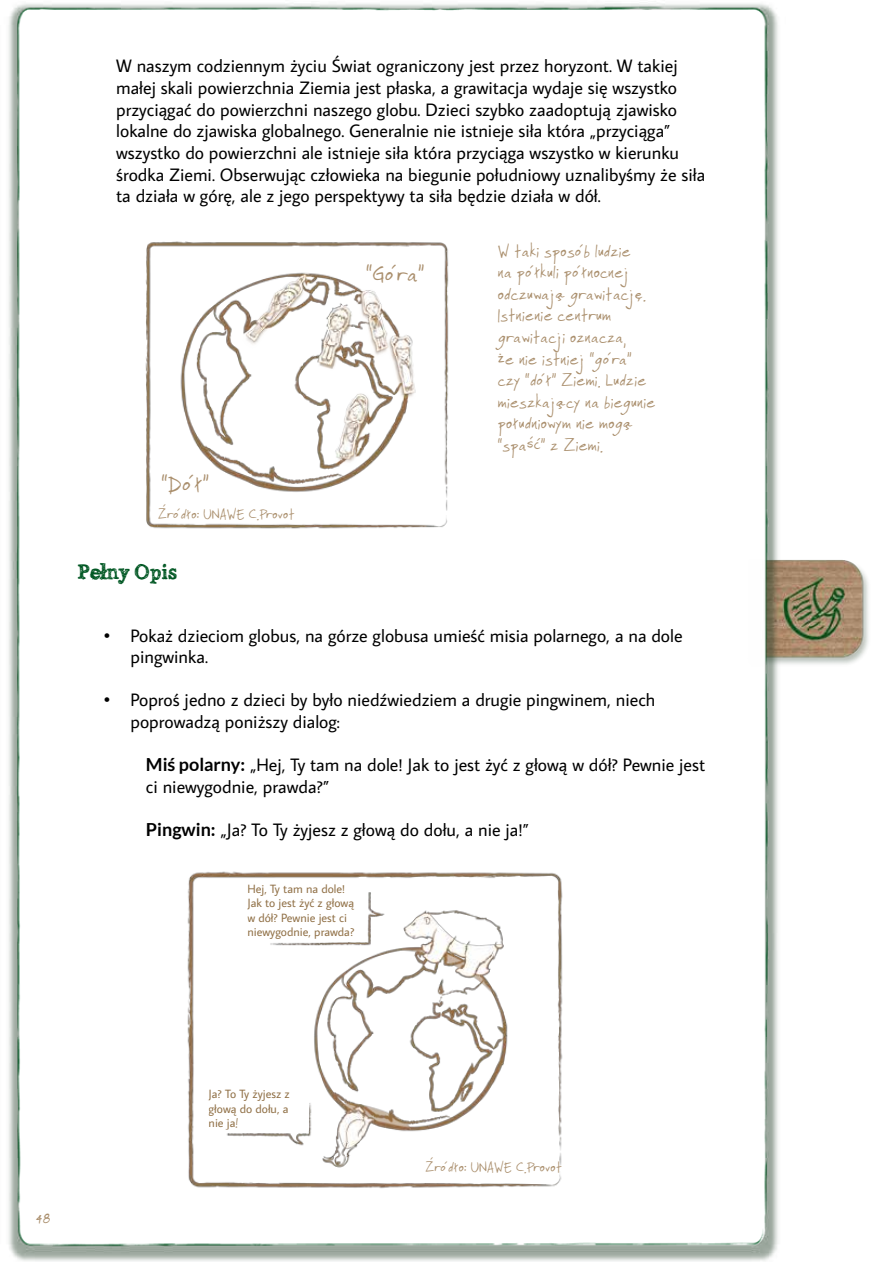
<style>
.page{position:relative;width:893px;height:1263px;background:#fff}
.page>*{position:absolute;margin:0;border:0;box-sizing:border-box;transform-origin:0 0}
.t1{font:24.6px "Faraco Hand";color:#aa8f6d}
.t2{font:21px "Alabama";color:#005723}
.t3{font:18px/21.6px "Average Sans";color:#000}
.t4{font:18px/21.6px "Faraco Hand";color:#aa8f6d}
.t5{font:15px "Faraco Hand";color:#aa8f6d}
.t6{font:12px/14.4px "Average Sans";color:#907046}
.s1{font-family:"Lato";font-weight:700}
.s2{font-family:"Faraco Hand"}
</style>
<div class="page">
<img style="left:8px;top:3px;width:861px;height:1258px">
<img style="left:133px;top:226px;width:326px;height:312px">
<img style="left:177px;top:864px;width:393px;height:332px">
<div style="left:247px;top:880px;width:120px;height:61px;background:#fff"></div>
<div style="left:208px;top:1085px;width:100px;height:45px;background:#fff"></div>
<p class="t3" style="left:116px;top:55px;width:591px">W naszym codziennym życiu Świat ograniczony jest przez horyzont. W takiej małej skali powierzchnia Ziemia jest płaska, a grawitacja wydaje się wszystko przyciągać do powierzchni naszego globu. Dzieci szybko zaadoptują zjawisko lokalne do zjawiska globalnego. Generalnie nie istnieje siła która „przyciąga” wszystko do powierzchni ale istnieje siła która przyciąga wszystko w kierunku środka Ziemi. Obserwując człowieka na biegunie południowy uznalibyśmy że siła ta działa w górę, ale z jego perspektywy ta siła będzie działa w dół.</p>
<h1 class="t1" style="left:161px;top:469px;width:49px">“Dół”</h1>
<p class="t5" style="left:158px;top:504px;width:138px">Źródło: UNAWE C.Provot</p>
<p class="t2" style="left:78px;top:558px;width:101px">Pełny Opis</p>
<h1 class="t1" style="left:366px;top:259px;width:60px">“Góra”</h1>
<p class="t4" style="left:498px;top:240px;width:159px">W taki sposób ludzie<br>na półkuli północnej odczuwają grawitację.<br>Istnienie centrum grawitacji oznacza,<br>że nie istniej “góra” czy “dół” Ziemi. Ludzie mieszkający na biegunie południowym nie mogą “spaść” z Ziemi.</p>
<p class="t3" style="left:130px;top:624px;width:554px;text-indent:-27px">• Pokaż dzieciom globus, na górze globusa umieść misia polarnego, a na dole pingwinka.</p>
<p class="t3" style="left:130px;top:689px;width:526px;text-indent:-27px">• Poproś jedno z dzieci by było niedźwiedziem a drugie pingwinem, niech poprowadzą poniższy dialog:</p>
<p class="t3" style="left:146px;top:753px;width:561px"><span class="s1">Miś polarny:</span> „Hej, Ty tam na dole! Jak to jest żyć z głową w dół? Pewnie jest ci niewygodnie, prawda?”</p>
<p class="t3" style="left:146px;top:818px;width:384px"><span class="s1">Pingwin:</span> „Ja? To Ty żyjesz z głową do dołu, a nie ja!”</p>
<p class="t6" style="left:247px;top:881px;width:108px">Hej, Ty tam na dole!<br>Jak to jest żyć z głową w dół? Pewnie jest ci niewygodnie, prawda?</p>
<p class="t4" style="left:36px;top:1206px;width:16px">48</p>
<p class="t6" style="left:209px;top:1086px;width:83px;text-align:justify">Ja? To Ty żyjesz z głową do dołu, a nie ja<span class="s2">!</span></p>
<p class="t5" style="left:425px;top:1158px;width:138px">Źródło: UNAWE C.Provot</p>
</div>
